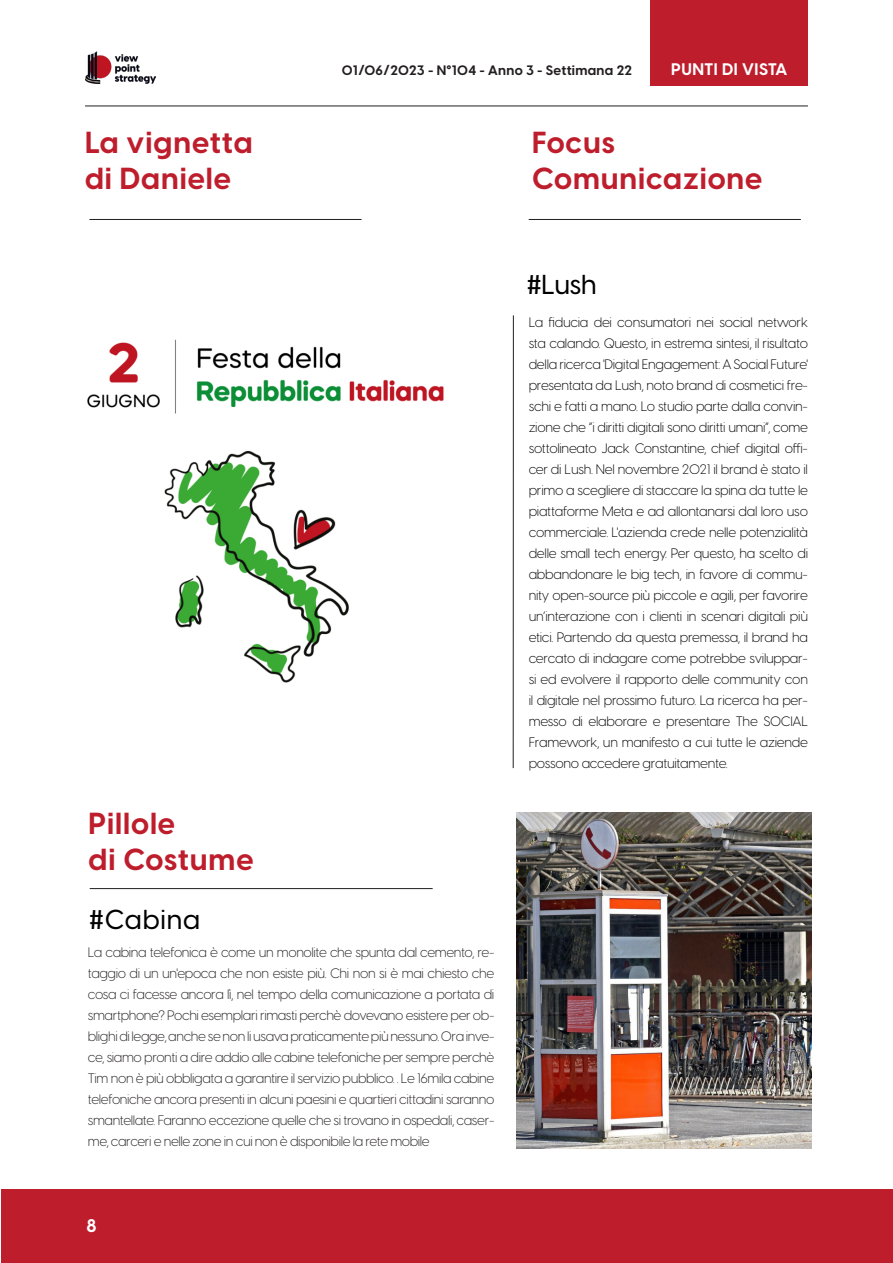
<style>
.page{position:relative;width:893px;height:1263px;background:#fff}
.page>*{position:absolute;margin:0;border:0;box-sizing:border-box;transform-origin:0 0}
.titolo{font:700 30px "Visby CF";letter-spacing:.03em;color:#be1d2c}
.titolo-2{font:500 27px "Visby CF";letter-spacing:.02em;color:#000001}
.t1{font:700 18px "Visby CF";color:#fff}
.t2{font:700 16.5px "Visby CF";letter-spacing:.03em;color:#fff}
.testo{font:300 13.5px/21px "Visby CF";letter-spacing:-.02em;color:#000001;text-align:justify}
.testo-2{font:300 13.5px/21px "Visby CF";letter-spacing:-.03em;color:#231f20;text-align:justify}
.t3{font:700 13.5px "Visby CF";letter-spacing:.02em;color:#231f20}
</style>
<div class="page">
<div style="left:651px;top:0;width:157px;height:85px;background:#be1d2c"></div>
<div style="left:1px;top:1189px;width:892px;height:74px;background:#be1d2c"></div>
<hr style="left:85px;top:106px;width:723px;height:1px;background:#231f20">
<img style="left:85px;top:51px;width:71px;height:33px">
<img style="left:517px;top:812px;width:295px;height:336px">
<hr style="left:529px;top:219px;width:272px;height:1px;background:#231f20">
<hr style="left:90px;top:888px;width:343px;height:1px;background:#231f20">
<hr style="left:513px;top:315px;width:1px;height:453px;background:#231f20">
<hr style="left:89px;top:219px;width:273px;height:1px;background:#231f20">
<img style="left:87px;top:339px;width:357px;height:344px">
<p class="titolo" style="left:85px;top:123px;width:169px">La vignetta</p>
<p class="titolo" style="left:85px;top:159px;width:147px">di Daniele</p>
<p class="titolo" style="left:89px;top:804px;width:88px">Pillole</p>
<p class="titolo" style="left:89px;top:840px;width:166px">di Costume</p>
<p class="titolo-2" style="left:89px;top:903px;width:112px">#Cabina</p>
<p class="t3" style="left:342px;top:62px;width:291px">01/06/2023 - N°104 - Anno 3 - Settimana 22</p>
<p class="t2" style="left:671px;top:58px;width:118px">PUNTI DI VISTA</p>
<p class="titolo" style="left:532px;top:123px;width:84px">Focus</p>
<p class="titolo" style="left:532px;top:159px;width:232px">Comunicazione</p>
<p class="titolo-2" style="left:527px;top:268px;width:71px">#Lush</p>
<p class="testo" style="left:529px;top:312px;width:281px">La fiducia dei consumatori nei social network sta calando. Questo, in estrema sintesi, il risultato della ricerca 'Digital Engagement: A Social Future' presentata da Lush, noto brand di cosmetici fre&shy;schi e fatti a mano. Lo studio parte dalla convin&shy;zione che “i diritti digitali sono diritti umani”, come sottolineato Jack Constantine, chief digital offi&shy;cer di Lush. Nel novembre 2021 il brand è stato il primo a scegliere di staccare la spina da tutte le piattaforme Meta e ad allontanarsi dal loro uso commerciale. L'azienda crede nelle potenzialità delle small tech energy. Per questo, ha scelto di abbandonare le big tech, in favore di commu&shy;nity open-source più piccole e agili, per favorire un’interazione con i clienti in scenari digitali più etici. Partendo da questa premessa, il brand ha cercato di indagare come potrebbe sviluppar&shy;si ed evolvere il rapporto delle community con il digitale nel prossimo futuro. La ricerca ha per&shy;messo di elaborare e presentare The SOCIAL Framework, un manifesto a cui tutte le aziende possono accedere gratuitamente.</p>
<p class="testo-2" style="left:88px;top:942px;width:408px">La cabina telefonica è come un monolite che spunta dal cemento, re&shy;taggio di un un'epoca che non esiste più. Chi non si è mai chiesto che cosa ci facesse ancora lì, nel tempo della comunicazione a portata di smartphone? Pochi esemplari rimasti perchè dovevano esistere per ob&shy;blighi di legge, anche se non li usava praticamente più nessuno. Ora inve&shy;ce, siamo pronti a dire addio alle cabine telefoniche per sempre perchè Tim non è più obbligata a garantire il servizio pubblico. . Le 16mila cabine telefoniche ancora presenti in alcuni paesini e quartieri cittadini saranno smantellate. Faranno eccezione quelle che si trovano in ospedali, caser&shy;me, carceri e nelle zone in cui non è disponibile la rete mobile</p>
<h3 class="t1" style="left:87px;top:1214px;width:12px">8</h3>
</div>
